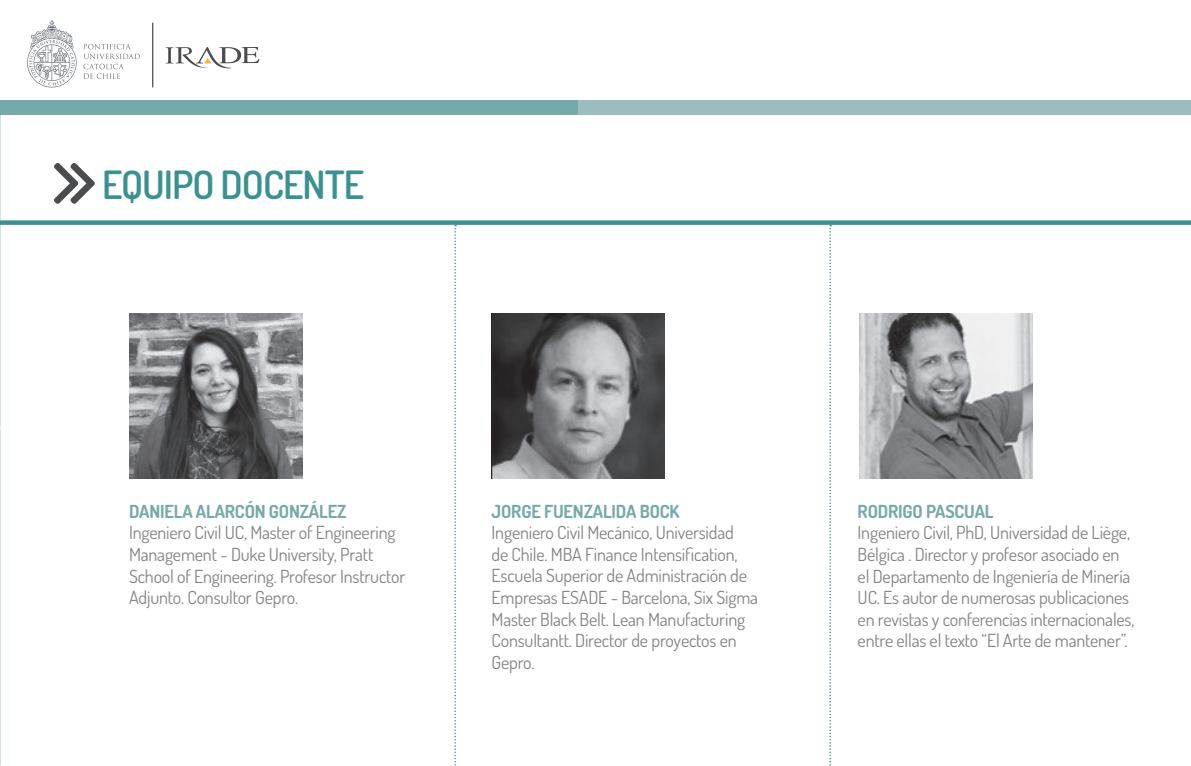
<style>
.page{position:relative;width:1191px;height:766px;background:#fff}
.page>*{position:absolute;margin:0;border:0;box-sizing:border-box;transform-origin:0 0}
.t1{font:600 39px "Dosis";letter-spacing:-.025em;color:#3a9192}
.t2{font:18px/21.6px "Dosis";letter-spacing:-.01em;color:#818386}
.t3{font:700 18px "Dosis";letter-spacing:-.01em;color:#76a9aa}
</style>
<div class="page">
<div style="left:0;top:100px;width:579px;height:15px;background:#76a9aa"></div>
<div style="left:579px;top:100px;width:612px;height:15px;background:#9bbdbe"></div>
<svg style="left:84px;top:44px;width:56px;height:35px"></svg>
<svg style="left:27px;top:21px;width:50px;height:66px"></svg>
<svg style="left:166px;top:47px;width:93px;height:22px"></svg>
<hr style="left:152px;top:23px;width:1px;height:64px;background:#231f20">
<svg style="left:54px;top:163px;width:41px;height:41px"></svg>
<div style="left:0;top:220px;width:1191px;height:5px;background:#3a9192"></div>
<img style="left:129px;top:313px;width:173px;height:165px">
<img style="left:491px;top:313px;width:173px;height:165px">
<img style="left:859px;top:313px;width:173px;height:165px">
<svg style="left:454px;top:225px;width:2px;height:541px"></svg>
<svg style="left:829px;top:225px;width:2px;height:541px"></svg>
<p class="t1" style="left:102px;top:159px;width:264px">EQUIPO DOCENTE</p>
<p class="t3" style="left:129px;top:499px;width:219px">DANIELA ALARCÓN GONZÁLEZ</p>
<p class="t2" style="left:129px;top:521px;width:278px">Ingeniero Civil UC, Master of Engineering Management - Duke University, Pratt School of Engineering. Profesor Instructor Adjunto. Consultor Gepro.</p>
<p class="t3" style="left:491px;top:499px;width:189px">JORGE FUENZALIDA BOCK</p>
<p class="t2" style="left:491px;top:521px;width:268px">Ingeniero Civil Mecánico, Universidad<br>de Chile. MBA Finance Intensification, Escuela Superior de Administración de Empresas ESADE - Barcelona, Six Sigma Master Black Belt. Lean Manufacturing Consultantt. Director de proyectos en Gepro.</p>
<p class="t3" style="left:857px;top:499px;width:137px">RODRIGO PASCUAL</p>
<p class="t2" style="left:857px;top:521px;width:278px">Ingeniero Civil, PhD, Universidad de Liège, Bélgica . Director y profesor asociado en el Departamento de Ingeniería de Minería UC. Es autor de numerosas publicaciones en revistas y conferencias internacionales, entre ellas el texto “El Arte de mantener”.</p>
</div>
